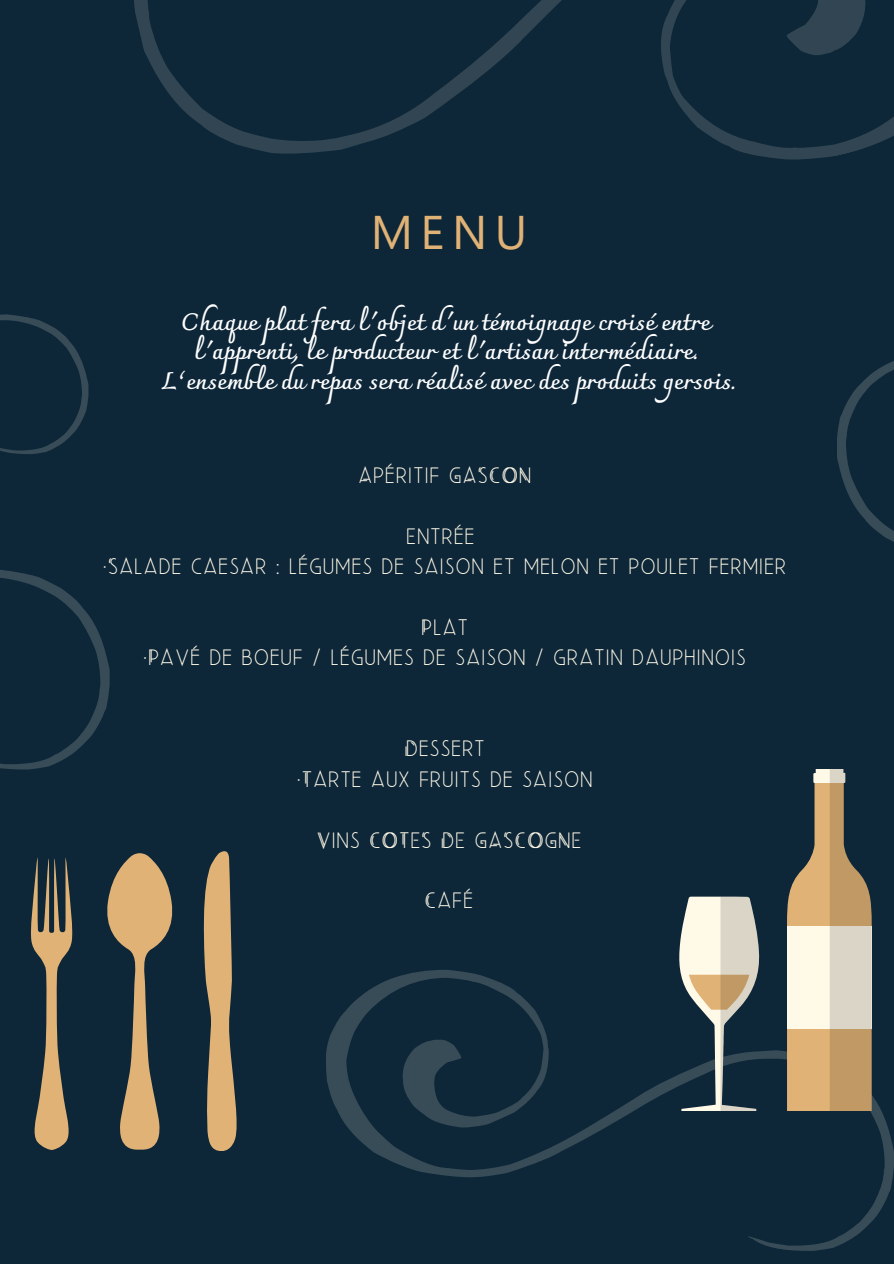
<style>
.page{position:relative;width:894px;height:1264px;background:#fff}
.page>*{position:absolute;margin:0;border:0;box-sizing:border-box;transform-origin:0 0}
.t1{font:47.1px "Segoe UI";color:#e1b275}
.t2{font:23.7px "Beauty Salon Sans";letter-spacing:.055em;color:#fff9e7}
.t3{font:700 23.7px/29.5px "Charmonman";color:#fff;text-align:center}
</style>
<div class="page">
<div style="left:0;top:0;width:893px;height:1263px;background:#0d2739"></div>
<svg style="left:134px;top:0;width:759px;height:160px"></svg>
<svg style="left:31px;top:857px;width:42px;height:292px"></svg>
<svg style="left:203px;top:851px;width:34px;height:298px"></svg>
<svg style="left:107px;top:853px;width:66px;height:296px"></svg>
<svg style="left:326px;top:969px;width:567px;height:281px"></svg>
<svg style="left:786px;top:769px;width:85px;height:341px"></svg>
<svg style="left:679px;top:896px;width:80px;height:214px"></svg>
<svg style="left:0;top:314px;width:88px;height:140px"></svg>
<svg style="left:0;top:570px;width:109px;height:199px"></svg>
<svg style="left:837px;top:361px;width:56px;height:180px"></svg>
<p class="t1" style="left:370px;top:198px;width:158px">MENU</p>
<p class="t3" style="left:162px;top:306px;width:575px">Chaque plat fera l'objet d'un témoignage croisé entre l'apprenti, le producteur et l'artisan intermédiaire.<br>L’ensemble du repas sera réalisé avec des produits gersois.</p>
<h1 class="t2" style="left:358px;top:462px;width:174px">APÉRITIF GASCON</h1>
<h2 class="t2" style="left:406px;top:523px;width:69px">ENTRÉE</h2>
<p class="t2" style="left:103px;top:553px;width:684px">·SALADE CAESAR : LÉGUMES DE SAISON ET MELON ET POULET FERMIER</p>
<p class="t2" style="left:421px;top:614px;width:48px">PLAT</p>
<p class="t2" style="left:144px;top:644px;width:603px">·PAVÉ DE BOEUF / LÉGUMES DE SAISON / GRATIN DAUPHINOIS</p>
<p class="t2" style="left:405px;top:735px;width:81px">DESSERT</p>
<p class="t2" style="left:297px;top:766px;width:296px">·TARTE AUX FRUITS DE SAISON</p>
<p class="t2" style="left:316px;top:826px;width:266px">VINS COTES DE GASCOGNE</p>
<p class="t2" style="left:425px;top:887px;width:49px">CAFÉ</p>
</div>
